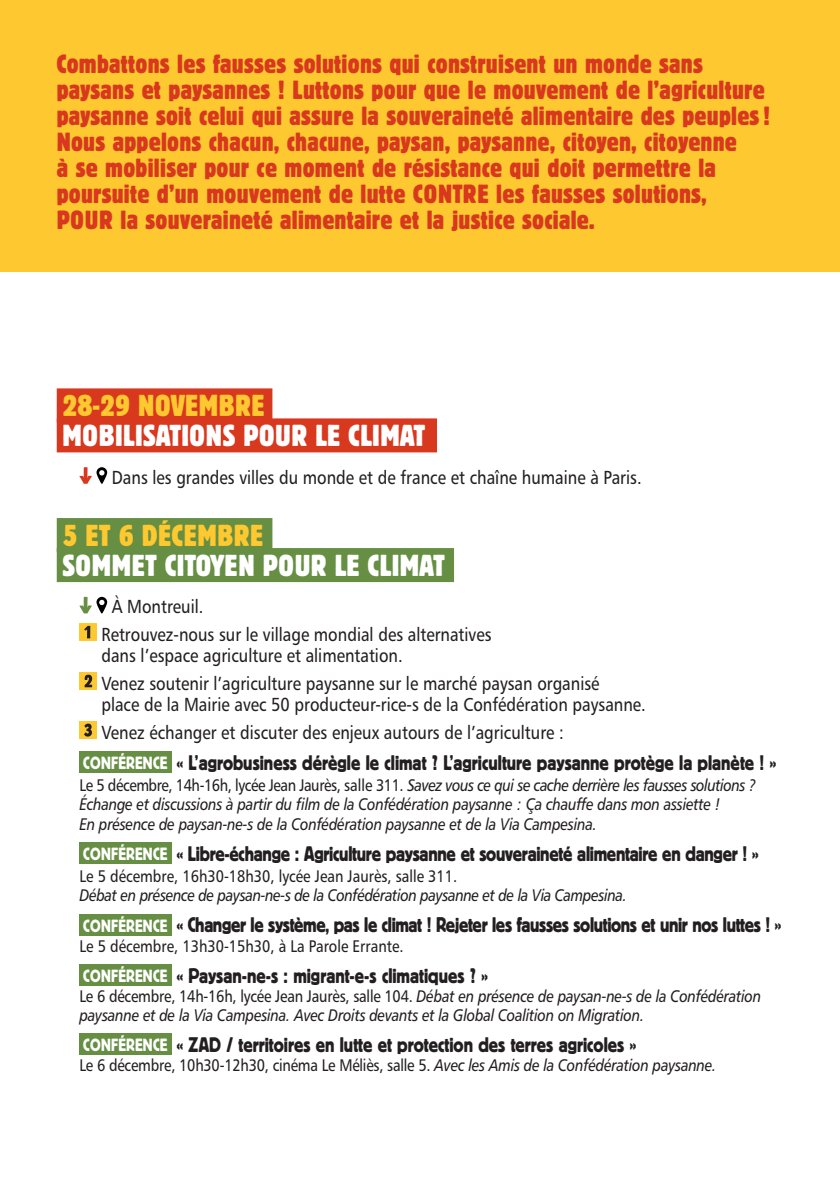
<style>
.page{position:relative;width:840px;height:1191px;background:#fff}
.page>*{position:absolute;margin:0;border:0;box-sizing:border-box;transform-origin:0 0}
.t1{font:condensed 30px "Block BE";letter-spacing:.02em;color:#fff}
.t2{font:condensed 30px "Block BE";letter-spacing:.02em;color:#fec830}
.t3{font:condensed 26px/26px "Block BE";letter-spacing:.01em;color:#d8381e}
.t4{font:21px "Block BE";color:#231f20;scale:.86 1}
.t5{font:21px "Block BE";letter-spacing:-.02em;color:#231f20;scale:.86 1}
.t6{font:18.8px/27.2px "Humanist 777 BT Roman B";color:#231f20;scale:.86 1}
.t7{font:16.8px/19.2px "Humanist 777 BT Italic B";letter-spacing:-.015em;color:#231f20;scale:.86 1}
.t8{font:16.8px "Humanist 777 BT Roman B";letter-spacing:-.015em;color:#231f20;scale:.86 1}
.s1{font-size:17.6px;color:#fff}
.s2{font-family:"Humanist 777 BT Roman B"}
.s3{font-family:"Humanist 777 BT Italic B"}
</style>
<div class="page">
<div style="left:0;top:0;width:839px;height:271px;background:#fec830"></div>
<div style="left:57px;top:388px;width:215px;height:34px;background:#d8381e"></div>
<div style="left:57px;top:418px;width:380px;height:34px;background:#d8381e"></div>
<div style="left:57px;top:518px;width:215px;height:34px;background:#668f44"></div>
<div style="left:57px;top:548px;width:397px;height:34px;background:#668f44"></div>
<svg style="left:79px;top:467px;width:28px;height:17px"></svg>
<svg style="left:79px;top:597px;width:28px;height:16px"></svg>
<div style="left:79px;top:623px;width:18px;height:17px;background:#fec830"></div>
<svg style="left:84px;top:626px;width:6px;height:12px"></svg>
<div style="left:79px;top:672px;width:18px;height:17px;background:#fec830"></div>
<svg style="left:84px;top:674px;width:8px;height:13px"></svg>
<div style="left:79px;top:721px;width:18px;height:17px;background:#fec830"></div>
<svg style="left:84px;top:723px;width:8px;height:13px"></svg>
<div style="left:79px;top:751px;width:92px;height:21px;background:#668f44"></div>
<div style="left:79px;top:842px;width:92px;height:21px;background:#668f44"></div>
<div style="left:79px;top:914px;width:92px;height:21px;background:#668f44"></div>
<div style="left:79px;top:964px;width:92px;height:21px;background:#668f44"></div>
<div style="left:79px;top:1033px;width:92px;height:22px;background:#668f44"></div>
<p class="t3" style="left:57px;top:51px;width:714px">Combattons les fausses solutions qui construisent un monde sans paysans et paysannes ! Luttons pour que le mouvement de l’agriculture paysanne soit celui qui assure la souveraineté alimentaire des peuples!<br>Nous appelons chacun, chacune, paysan, paysanne, citoyen, citoyenne<br>à se mobiliser pour ce moment de résistance qui doit permettre la poursuite d’un mouvement de lutte CONTRE les fausses solutions,<br>POUR la souveraineté alimentaire et la justice sociale.</p>
<p class="t2" style="left:62px;top:388px;width:203px">28-29 NOVEMBRE</p>
<p class="t1" style="left:62px;top:418px;width:364px">MOBILISATIONS POUR LE CLIMAT</p>
<p class="t6" style="left:112px;top:463px;width:617px">Dans les grandes villes du monde et de france et chaîne humaine à Paris.</p>
<p class="t2" style="left:62px;top:518px;width:202px">5 ET 6 DÉCEMBRE</p>
<p class="t1" style="left:62px;top:548px;width:384px">SOMMET CITOYEN POUR LE CLIMAT</p>
<p class="t6" style="left:101px;top:593px;width:455px;text-indent:10px">À Montreuil.<br>Retrouvez-nous sur le village mondial des alternatives</p>
<p class="t6" style="left:101px;top:642px;width:580px">dans l’espace agriculture et alimentation.<br>Venez soutenir l’agriculture paysanne sur le marché paysan organisé</p>
<p class="t6" style="left:101px;top:690px;width:634px">place de la Mairie avec 50 producteur-rice-s de la Confédération paysanne.<br>Venez échanger et discuter des enjeux autours de l’agriculture :</p>
<p class="t4" style="left:83px;top:750px;width:806px"><span class="s1">CONFÉRENCE</span> « L’agrobusiness dérègle le climat ? L’agriculture paysanne protège la planète ! »</p>
<p class="t7" style="left:79px;top:775px;width:787px"><span class="s2">Le 5 décembre, 14h-16h, lycée Jean Jaurès, salle 311.</span> Savez vous ce qui se cache derrière les fausses solutions ?<br>Échange et discussions à partir du film de la Confédération paysanne : Ça chauffe dans mon assiette !<br>En présence de paysan-ne-s de la Confédération paysanne et de la Via Campesina.</p>
<p class="t4" style="left:83px;top:841px;width:786px"><span class="s1">CONFÉRENCE</span> « Libre-échange : Agriculture paysanne et souveraineté alimentaire en danger ! »</p>
<p class="t8" style="left:79px;top:866px;width:440px">Le 5 décembre, 16h30-18h30, lycée Jean Jaurès, salle 311.</p>
<p class="t7" style="left:79px;top:885px;width:637px">Débat en présence de paysan-ne-s de la Confédération paysanne et de la Via Campesina.</p>
<p class="t5" style="left:83px;top:913px;width:812px"><span class="s1">CONFÉRENCE</span> « Changer le système, pas le climat ! Rejeter les fausses solutions et unir nos luttes ! »</p>
<p class="t8" style="left:79px;top:935px;width:378px">Le 5 décembre, 13h30-15h30, à La Parole Errante.</p>
<p class="t4" style="left:83px;top:963px;width:471px"><span class="s1">CONFÉRENCE</span> « Paysan-ne-s : migrant-e-s climatiques ? »</p>
<p class="t8" style="left:79px;top:985px;width:794px">Le 6 décembre, 14h-16h, lycée Jean Jaurès, salle 104. <span class="s3">Débat en présence de paysan-ne-s de la Confédération</span></p>
<p class="t7" style="left:79px;top:1005px;width:657px">paysanne et de la Via Campesina. Avec Droits devants et la Global Coalition on Migration.</p>
<p class="t4" style="left:83px;top:1033px;width:644px"><span class="s1">CONFÉRENCE</span> « ZAD / territoires en lutte et protection des terres agricoles »</p>
<p class="t8" style="left:79px;top:1055px;width:741px">Le 6 décembre, 10h30-12h30, cinéma Le Méliès, salle 5. <span class="s3">Avec les Amis de la Confédération paysanne.</span></p>
</div>
